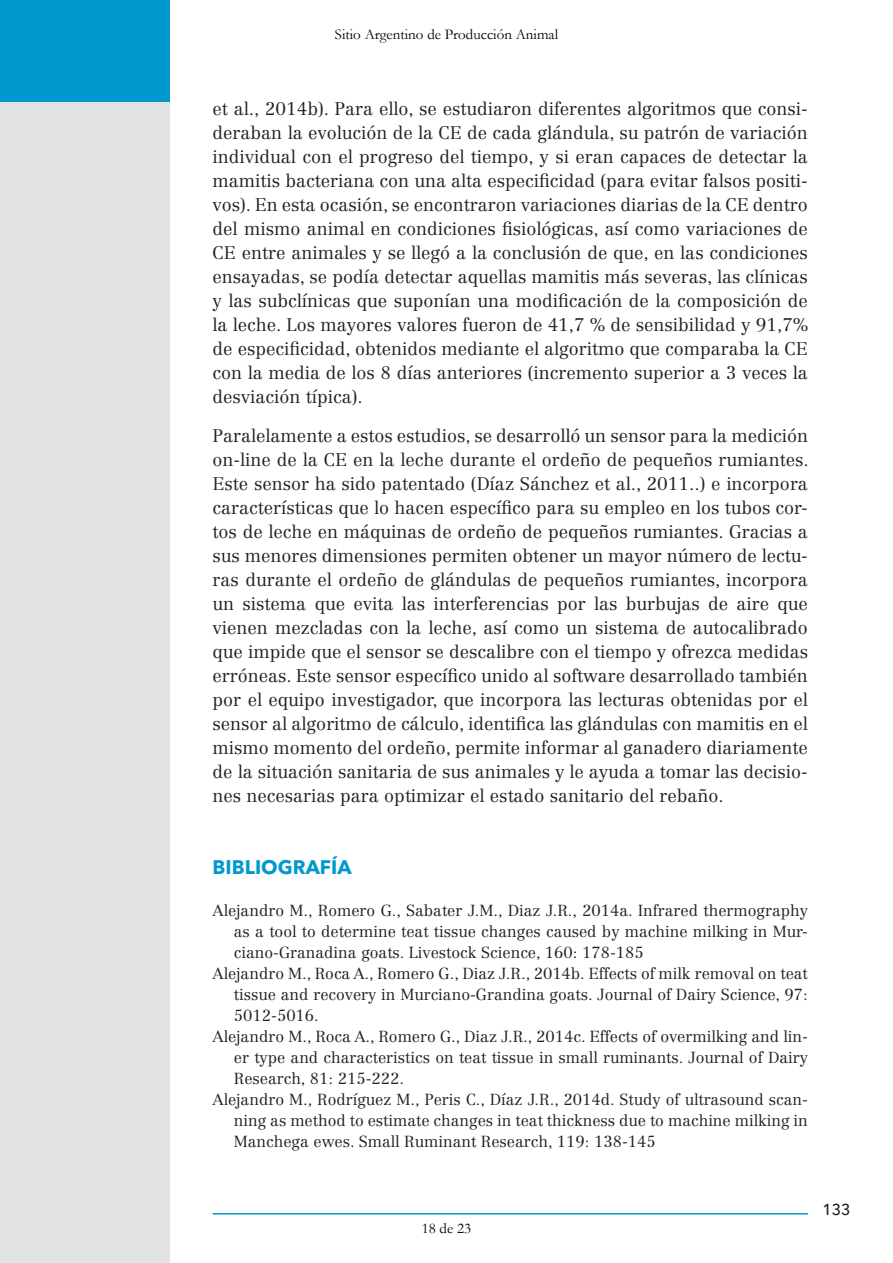
<style>
.page{position:relative;width:893px;height:1263px;background:#fff}
.page>*{position:absolute;margin:0;border:0;box-sizing:border-box;transform-origin:0 0}
.Cabeza_azul_1{font:700 19.5px "Avenir Next LT Pro";color:#0099cf}
.Centennial11{font:300 18px/24px "Centennial LT Std";color:#231f20;text-align:justify}
.Bibliografías{font:300 15.75px/21px "Centennial LT Std";color:#231f20;text-align:justify}
.t1{font:500 15.75px "Avenir Next LT Pro";color:#231f20}
.t2{font:15px "Garamond";color:#000}
</style>
<div class="page">
<div style="left:0;top:0;width:170px;height:1263px;background:#e1e2e4"></div>
<hr style="left:213px;top:1213px;width:595px;height:1px;background:#0099cf">
<div style="left:0;top:0;width:170px;height:102px;background:#0099cf"></div>
<p class="t2" style="left:335px;top:24px;width:225px">Sitio Argentino de Producción Animal</p>
<p class="Centennial11" style="left:213px;top:97px;width:597px">et al., 2014b). Para ello, se estudiaron diferentes algoritmos que consi&shy;deraban la evolución de la CE de cada glándula, su patrón de variación individual con el progreso del tiempo, y si eran capaces de detectar la mamitis bacteriana con una alta especificidad (para evitar falsos positi&shy;vos). En esta ocasión, se encontraron variaciones diarias de la CE dentro del mismo animal en condiciones fisiológicas, así como variaciones de CE entre animales y se llegó a la conclusión de que, en las condiciones ensayadas, se podía detectar aquellas mamitis más severas, las clínicas y las subclínicas que suponían una modificación de la composición de la leche. Los mayores valores fueron de 41,7 % de sensibilidad y 91,7% de especificidad, obtenidos mediante el algoritmo que comparaba la CE con la media de los 8 días anteriores (incremento superior a 3 veces la desviación típica).</p>
<p class="Centennial11" style="left:213px;top:424px;width:597px">Paralelamente a estos estudios, se desarrolló un sensor para la medición on-line de la CE en la leche durante el ordeño de pequeños rumiantes.<br>Este sensor ha sido patentado (Díaz Sánchez et al., 2011..) e incorpora características que lo hacen específico para su empleo en los tubos cor&shy;tos de leche en máquinas de ordeño de pequeños rumiantes. Gracias a sus menores dimensiones permiten obtener un mayor número de lectu&shy;ras durante el ordeño de glándulas de pequeños rumiantes, incorpora un sistema que evita las interferencias por las burbujas de aire que vienen mezcladas con la leche, así como un sistema de autocalibrado que impide que el sensor se descalibre con el tiempo y ofrezca medidas erróneas. Este sensor específico unido al software desarrollado también por el equipo investigador, que incorpora las lecturas obtenidas por el sensor al algoritmo de cálculo, identifica las glándulas con mamitis en el mismo momento del ordeño, permite informar al ganadero diariamente de la situación sanitaria de sus animales y le ayuda a tomar las decisio&shy;nes necesarias para optimizar el estado sanitario del rebaño.</p>
<p class="Cabeza_azul_1" style="left:213px;top:856px;width:140px">BIBLIOGRAFÍA</p>
<p class="Bibliografías" style="left:234px;top:900px;width:576px;text-indent:-21px">Alejandro M., Romero G., Sabater J.M., Diaz J.R., 2014a. Infrared thermography as a tool to determine teat tissue changes caused by machine milking in Mur&shy;ciano-Granadina goats. Livestock Science, 160: 178-185</p>
<p class="Bibliografías" style="left:234px;top:963px;width:575px;text-indent:-21px">Alejandro M., Roca A., Romero G., Diaz J.R., 2014b. Effects of milk removal on teat tissue and recovery in Murciano-Grandina goats. Journal of Dairy Science, 97:<br>5012-5016.</p>
<p class="Bibliografías" style="left:234px;top:1026px;width:576px;text-indent:-21px">Alejandro M., Roca A., Romero G., Diaz J.R., 2014c. Effects of overmilking and lin&shy;er type and characteristics on teat tissue in small ruminants. Journal of Dairy Research, 81: 215-222.</p>
<p class="Bibliografías" style="left:234px;top:1089px;width:576px;text-indent:-21px">Alejandro M., Rodríguez M., Peris C., Díaz J.R., 2014d. Study of ultrasound scan&shy;ning as method to estimate changes in teat thickness due to machine milking in Manchega ewes. Small Ruminant Research, 119: 138-145</p>
<p class="t2" style="left:422px;top:1218px;width:51px">18 de 23</p>
<p class="t1" style="left:822px;top:1200px;width:30px">133</p>
</div>
